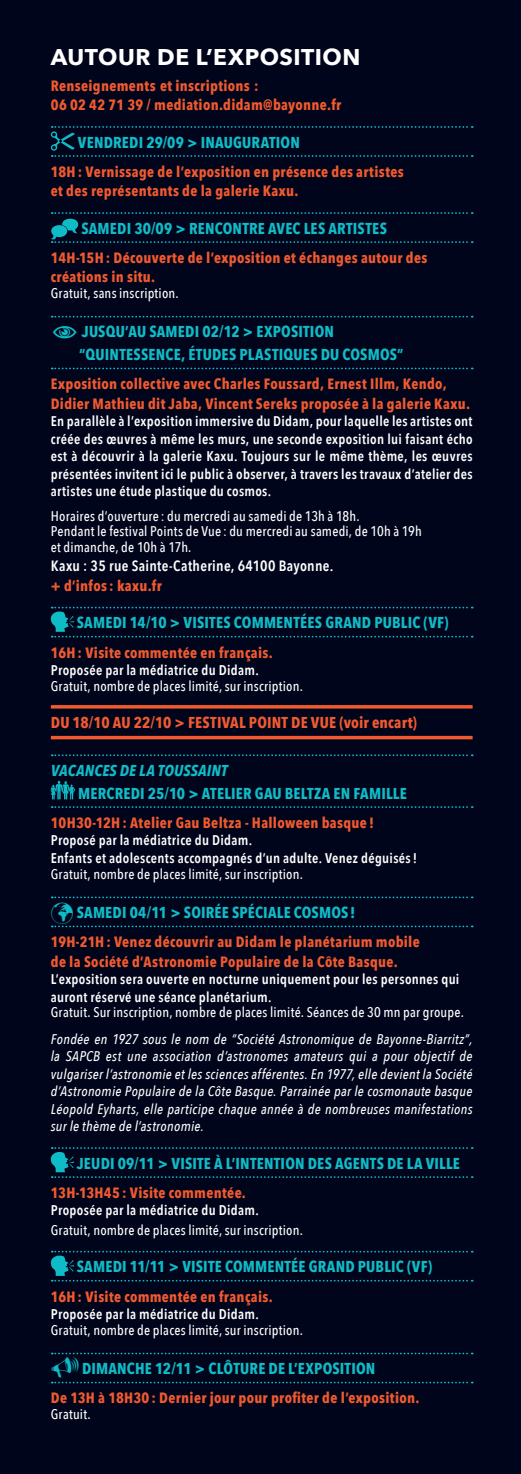
<style>
.page{position:relative;width:521px;height:1474px;background:#fff}
.page>*{position:absolute;margin:0;border:0;box-sizing:border-box;transform-origin:0 0}
.t1{font:700 22.75px "Avenir Next";letter-spacing:.02em;color:#fff}
.t2{font:700 15.75px/22.8px "Avenir Next Condensed";letter-spacing:.01em;color:#0fbbc7}
.t3{font:700 15.75px "Avenir Next Condensed";letter-spacing:.01em;color:#f1592f}
.t4{font:italic 700 15.75px "Avenir Next Condensed";letter-spacing:.01em;color:#0fbbc7}
.t5{font:700 14.88px/19.2px "Avenir Next Condensed";letter-spacing:.02em;color:#f1592f}
.t6{font:600 14.88px "Avenir Next Condensed";letter-spacing:.02em;color:#fff}
.t7{font:600 14px/17.5px "Avenir Next Condensed";letter-spacing:.025em;color:#fff}
.t8{font:500 14px/15.8px "Avenir Next Condensed";letter-spacing:.015em;color:#fff}
.t9{font:italic 500 14px/17.5px "Avenir Next Condensed";letter-spacing:.025em;color:#fff;text-align:justify}
</style>
<div class="page">
<div style="left:0;top:0;width:521px;height:1473px;background:#00051b"></div>
<svg style="left:52px;top:316px;width:421px;height:1px"></svg>
<svg style="left:52px;top:367px;width:421px;height:2px"></svg>
<hr style="left:51px;top:705px;width:422px;height:3px;background:#f1592f">
<hr style="left:51px;top:736px;width:422px;height:3px;background:#f1592f">
<svg style="left:52px;top:754px;width:421px;height:2px"></svg>
<svg style="left:52px;top:806px;width:421px;height:2px"></svg>
<svg style="left:52px;top:896px;width:421px;height:2px"></svg>
<svg style="left:52px;top:925px;width:421px;height:2px"></svg>
<svg style="left:51px;top:126px;width:422px;height:31px"></svg>
<svg style="left:51px;top:212px;width:422px;height:31px"></svg>
<svg style="left:51px;top:606px;width:422px;height:31px"></svg>
<svg style="left:51px;top:780px;width:24px;height:19px"></svg>
<svg style="left:51px;top:1147px;width:422px;height:30px"></svg>
<svg style="left:51px;top:1250px;width:422px;height:31px"></svg>
<svg style="left:52px;top:1352px;width:421px;height:31px"></svg>
<h1 class="t1" style="left:51px;top:37px;width:311px">AUTOUR DE L’EXPOSITION</h1>
<p class="t5" style="left:51px;top:76px;width:292px">Renseignements et inscriptions :<br>06 02 42 71 39 / mediation.didam@bayonne.fr</p>
<p class="t2" style="left:78px;top:131px;width:223px">VENDREDI 29/09 &gt; INAUGURATION</p>
<p class="t5" style="left:51px;top:162px;width:354px">18H: Vernissage de l’exposition en présence des artistes et des représentants de la galerie Kaxu.</p>
<p class="t2" style="left:81px;top:217px;width:307px">SAMEDI 30/09 &gt; RENCONTRE AVEC LES ARTISTES</p>
<p class="t5" style="left:51px;top:248px;width:378px">14H-15H: Découverte de l’exposition et échanges autour des créations in situ.</p>
<p class="t8" style="left:51px;top:285px;width:129px">Gratuit, sans inscription.</p>
<p class="t2" style="left:79px;top:320px;width:326px">JUSQU’AU SAMEDI 02/12 &gt; EXPOSITION “QUINTESSENCE, ÉTUDES PLASTIQUES DU COSMOS”</p>
<p class="t5" style="left:51px;top:374px;width:421px">Exposition collective avec Charles Foussard, Ernest Illm, Kendo,<br>Didier Mathieu dit Jaba, Vincent Sereks proposée à la galerie Kaxu.</p>
<p class="t7" style="left:51px;top:412px;width:423px;text-align:justify">En parallèle à l’exposition immersive du Didam, pour laquelle les artistes ont créée des œuvres à même les murs, une seconde exposition lui faisant écho est à découvrir à la galerie Kaxu. Toujours sur le même thème, les œuvres présentées invitent ici le public à observer, à travers les travaux d’atelier des artistes une étude plastique du cosmos.</p>
<p class="t8" style="left:51px;top:508px;width:372px">Horaires d’ouverture : du mercredi au samedi de 13h à 18h.<br>Pendant le festival Points de Vue : du mercredi au samedi, de 10h à 19h et dimanche, de 10h à 17h.</p>
<p class="t6" style="left:51px;top:553px;width:284px">Kaxu : 35 rue Sainte-Catherine, 64100 Bayonne.</p>
<p class="t5" style="left:51px;top:575px;width:112px">+ d’infos : kaxu.fr</p>
<p class="t2" style="left:77px;top:611px;width:373px">SAMEDI 14/10 &gt; VISITES COMMENTÉES GRAND PUBLIC (VF)</p>
<p class="t5" style="left:51px;top:642px;width:223px">16H: Visite commentée en français.</p>
<p class="t7" style="left:51px;top:661px;width:209px">Proposée par la médiatrice du Didam.</p>
<p class="t8" style="left:51px;top:678px;width:254px">Gratuit, nombre de places limité, sur inscription.</p>
<p class="t3" style="left:51px;top:713px;width:368px">DU 18/10 AU 22/10 &gt; FESTIVAL POINT DE VUE (voir encart)</p>
<p class="t4" style="left:51px;top:760px;width:178px">VACANCES DE LA TOUSSAINT</p>
<p class="t2" style="left:78px;top:781px;width:330px">MERCREDI 25/10 &gt; ATELIER GAU BELTZA EN FAMILLE</p>
<p class="t5" style="left:51px;top:813px;width:325px">10H30-12H: Atelier Gau Beltza - Halloween basque !</p>
<p class="t7" style="left:51px;top:831px;width:368px">Proposé par la médiatrice du Didam.<br>Enfants et adolescents accompagnés d’un adulte. Venez déguisés!</p>
<p class="t8" style="left:51px;top:865px;width:254px">Gratuit, nombre de places limité, sur inscription.</p>
<p class="t2" style="left:51px;top:901px;width:306px">✓ SAMEDI 04/11 &gt; SOIRÉE SPÉCIALE COSMOS !</p>
<p class="t5" style="left:51px;top:932px;width:370px">19H-21H: Venez découvrir au Didam le planétarium mobile de la Société d’Astronomie Populaire de la Côte Basque.</p>
<p class="t7" style="left:51px;top:970px;width:410px">L’exposition sera ouverte en nocturne uniquement pour les personnes qui auront réservé une séance planétarium.</p>
<p class="t8" style="left:51px;top:1004px;width:414px">Gratuit. Sur inscription, nombre de places limité. Séances de 30 mn par groupe.</p>
<p class="t9" style="left:51px;top:1029px;width:423px">Fondée en 1927 sous le nom de “Société Astronomique de Bayonne-Biarritz”, la SAPCB est une association d’astronomes amateurs qui a pour objectif de vulgariser l’astronomie et les sciences afférentes. En 1977, elle devient la Société d’Astronomie Populaire de la Côte Basque. Parrainée par le cosmonaute basque Léopold Eyharts, elle participe chaque année à de nombreuses manifestations sur le thème de l’astronomie.</p>
<p class="t2" style="left:77px;top:1151px;width:385px">JEUDI 09/11 &gt; VISITE À L’INTENTION DES AGENTS DE LA VILLE</p>
<p class="t5" style="left:51px;top:1182px;width:197px">13H-13H45 : Visite commentée.</p>
<p class="t7" style="left:51px;top:1201px;width:209px">Proposée par la médiatrice du Didam.</p>
<p class="t8" style="left:51px;top:1221px;width:254px">Gratuit, nombre de places limité, sur inscription.</p>
<p class="t2" style="left:77px;top:1255px;width:357px">SAMEDI 11/11 &gt; VISITE COMMENTÉE GRAND PUBLIC (VF)</p>
<p class="t5" style="left:51px;top:1286px;width:223px">16H: Visite commentée en français.</p>
<p class="t7" style="left:51px;top:1304px;width:209px">Proposée par la médiatrice du Didam.</p>
<p class="t8" style="left:51px;top:1321px;width:254px">Gratuit, nombre de places limité, sur inscription.</p>
<p class="t2" style="left:82px;top:1357px;width:295px">DIMANCHE 12/11 &gt; CLÔTURE DE L’EXPOSITION</p>
<p class="t5" style="left:51px;top:1388px;width:370px">De 13H à 18H30 : Dernier jour pour profiter de l’exposition.</p>
<p class="t8" style="left:51px;top:1406px;width:41px">Gratuit.</p>
</div>
